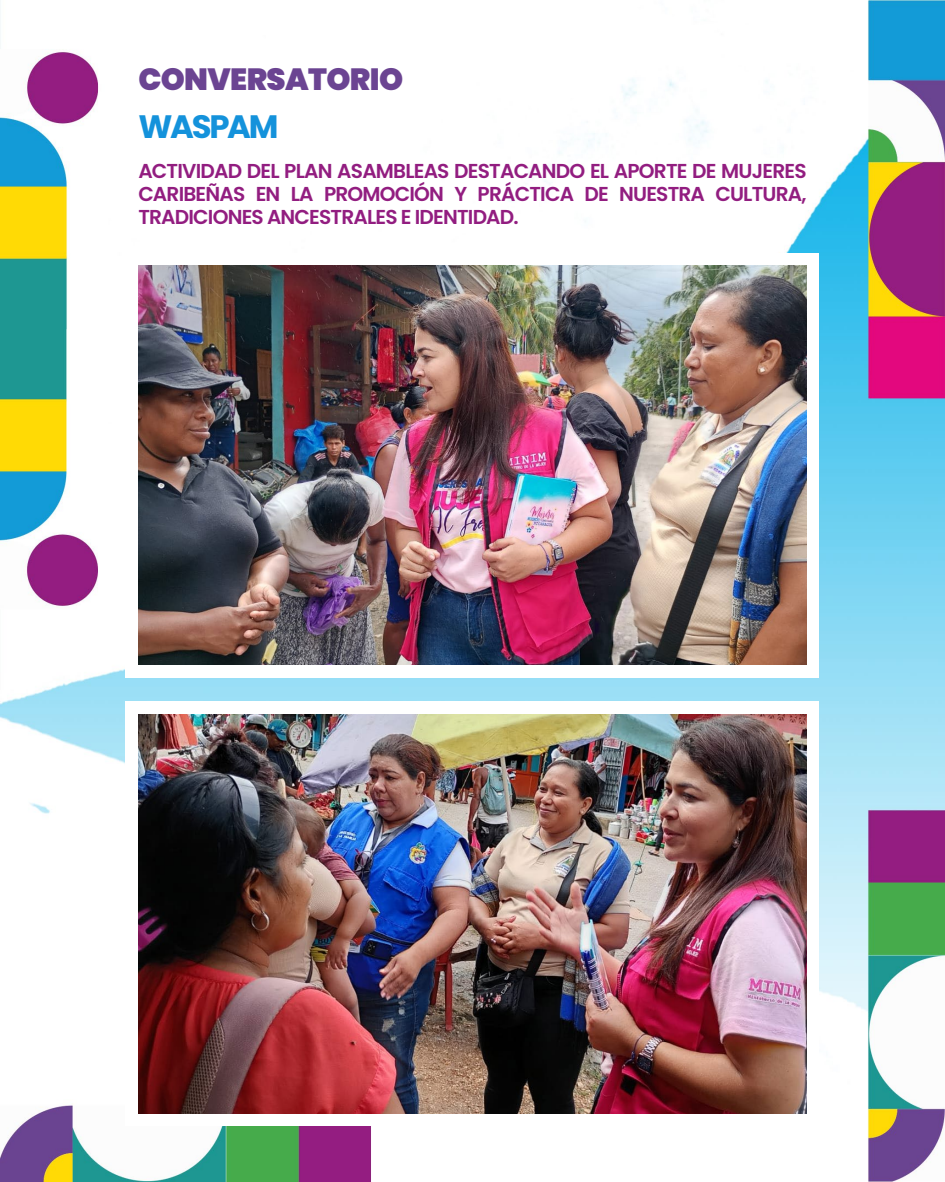
<style>
.page{position:relative;width:945px;height:1182px;background:#fff}
.page>*{position:absolute;margin:0;border:0;box-sizing:border-box;transform-origin:0 0}
.t1{font:700 32.38px "Poppins";letter-spacing:-.07em;color:#1492db}
.t2{font:900 30.62px "Poppins";letter-spacing:-.02em;color:#6b4492}
.t3{font:600 20.12px/22.8px "Poppins";letter-spacing:-.04em;color:#921d80;text-align:justify}
</style>
<div class="page">
<img style="left:0;top:0;width:945px;height:1181px">
<div style="left:126px;top:253px;width:693px;height:424px;background:#fff"></div>
<div style="left:126px;top:701px;width:693px;height:424px;background:#fff"></div>
<img style="left:139px;top:266px;width:667px;height:398px">
<img style="left:139px;top:714px;width:667px;height:398px">
<h2 class="t2" style="left:138px;top:61px;width:266px">CONVERSATORIO</h2>
<h1 class="t1" style="left:138px;top:108px;width:142px">WASPAM</h1>
<p class="t3" style="left:138px;top:160px;width:670px">ACTIVIDAD DEL PLAN ASAMBLEAS DESTACANDO EL APORTE DE MUJERES CARIBEÑAS EN LA PROMOCIÓN Y PRÁCTICA DE NUESTRA CULTURA, TRADICIONES ANCESTRALES E IDENTIDAD.</p>
</div>
